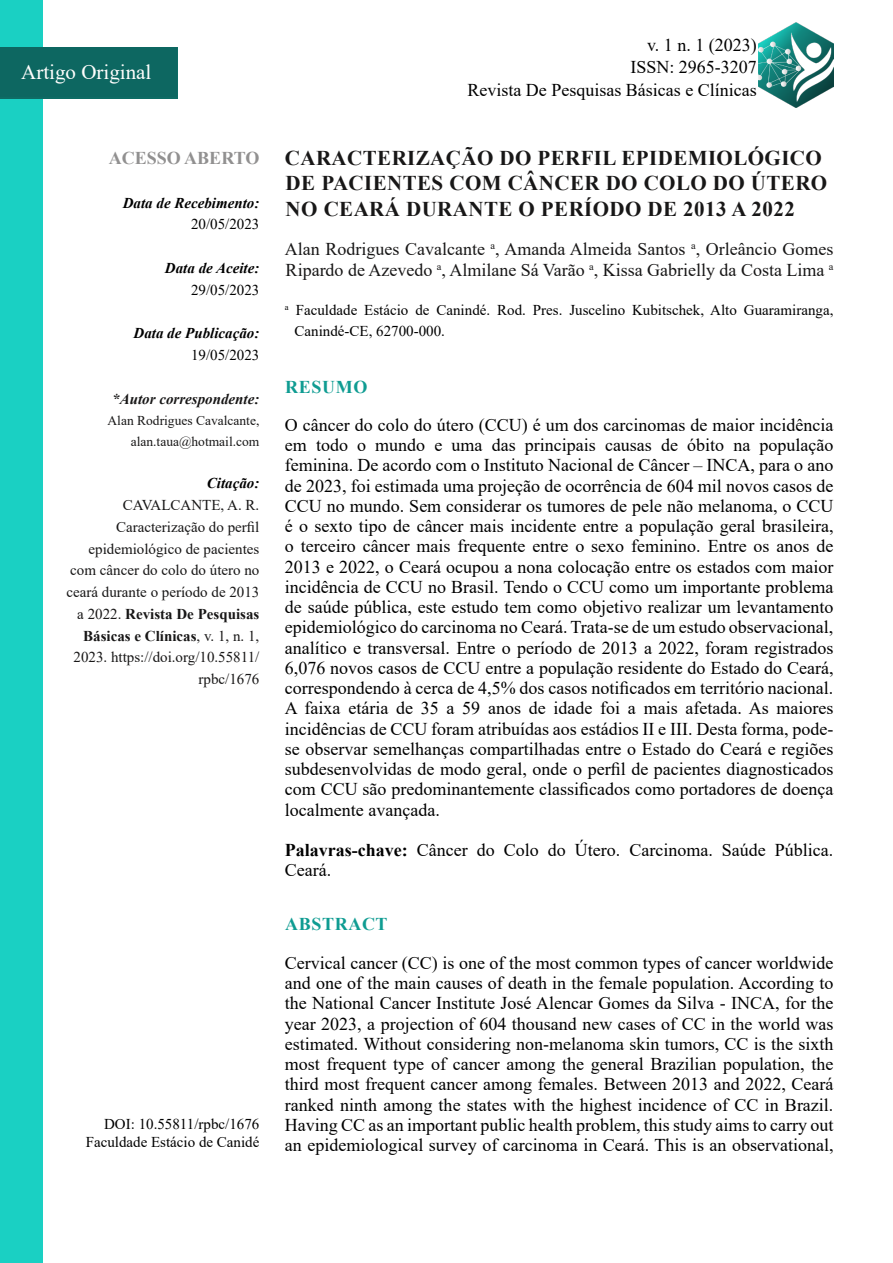
<style>
.page{position:relative;width:893px;height:1263px;background:#fff}
.page>*{position:absolute;margin:0;border:0;box-sizing:border-box;transform-origin:0 0}
.t1{font:700 21px/25.2px "Times New Roman";letter-spacing:.02em;color:#181717}
.t2{font:21px "Times New Roman";color:#fffefd}
.t3{font:18px/20.2px "Times New Roman";color:#000;text-align:justify}
.t4{font:18px/21px "Times New Roman";color:#181717}
.t5{font:700 18px "Times New Roman";letter-spacing:.035em;color:#0f9c92}
.t6{font:700 18px "Times New Roman";color:#919090}
.t7{font:15px/21.8px "Times New Roman";color:#181717;text-align:right}
.t8{font:15px/21px "Times New Roman";color:#000}
.t9{font:italic 700 15px "Times New Roman";color:#000}
.t10{font:italic 700 15px "Times New Roman";color:#181717}
.t11{font:13.5px/21px "Times New Roman";color:#181717;text-align:right}
.s1{font-weight:700}
</style>
<div class="page">
<img style="left:759px;top:23px;width:74px;height:85px">
<div style="left:0;top:0;width:43px;height:1262px;background:#1ad0c3"></div>
<div style="left:0;top:47px;width:178px;height:52px;background:#0e6c65"></div>
<div style="left:0;top:47px;width:176px;height:50px;background:#0d6761"></div>
<p class="t2" style="left:21px;top:58px;width:132px">Artigo Original</p>
<p class="t6" style="left:109px;top:145px;width:152px">ACESSO ABERTO</p>
<p class="t9" style="left:123px;top:192px;width:138px">Data de Recebimento:</p>
<p class="t8" style="left:191px;top:213px;width:70px">20/05/2023</p>
<p class="t9" style="left:165px;top:257px;width:96px">Data de Aceite:</p>
<p class="t8" style="left:191px;top:279px;width:70px">29/05/2023</p>
<p class="t9" style="left:134px;top:323px;width:127px">Data de Publicação:</p>
<p class="t8" style="left:191px;top:344px;width:70px">19/05/2023</p>
<p class="t10" style="left:112px;top:388px;width:149px">*Autor correspondente:</p>
<p class="t11" style="left:108px;top:409px;width:153px">Alan Rodrigues Cavalcante, alan.taua@hotmail.com</p>
<p class="t9" style="left:207px;top:473px;width:54px">Citação:</p>
<p class="t7" style="left:67px;top:494px;width:194px">CAVALCANTE, A. R.<br>Caracterização do perfil epidemiológico de pacientes com câncer do colo do útero no ceará durante o período de 2013 a 2022. <span class="s1">Revista De Pesquisas<br>Básicas e Clínicas</span>, v. 1, n. 1,<br>2023. https://doi.org/10.55811/ rpbc/1676</p>
<p class="t8" style="left:86px;top:1115px;width:175px;line-height:18px;text-align:right">DOI: 10.55811/rpbc/1676<br>Faculdade Estácio de Canidé</p>
<p class="t3" style="left:467px;top:33px;width:291px;line-height:22.5px;text-align:right">v. 1 n. 1 (2023)<br>ISSN: 2965-3207<br>Revista De Pesquisas Básicas e Clínicas</p>
<p class="t1" style="left:285px;top:145px;width:544px">CARACTERIZAÇÃO DO PERFIL EPIDEMIOLÓGICO<br>DE PACIENTES COM CÂNCER DO COLO DO ÚTERO<br>NO CEARÁ DURANTE O PERÍODO DE 2013 A 2022</p>
<p class="t4" style="left:285px;top:237px;width:550px">Alan Rodrigues Cavalcante <sup>a</sup>, Amanda Almeida Santos <sup>a</sup>, Orleâncio Gomes<br>Ripardo de Azevedo <sup>a</sup>, Almilane Sá Varão <sup>a</sup>, Kissa Gabrielly da Costa Lima <sup>a</sup></p>
<p class="t8" style="left:295px;top:299px;width:540px;text-indent:-10px"><sup>a</sup> Faculdade Estácio de Canindé. Rod. Pres. Juscelino Kubitschek, Alto Guaramiranga,<br>Canindé-CE, 62700-000.</p>
<p class="t5" style="left:285px;top:374px;width:84px">RESUMO</p>
<p class="t3" style="left:285px;top:414px;width:550px">O câncer do colo do útero (CCU) é um dos carcinomas de maior incidência em todo o mundo e uma das principais causas de óbito na população feminina. De acordo com o Instituto Nacional de Câncer – INCA, para o ano de 2023, foi estimada uma projeção de ocorrência de 604 mil novos casos de CCU no mundo. Sem considerar os tumores de pele não melanoma, o CCU é o sexto tipo de câncer mais incidente entre a população geral brasileira, o terceiro câncer mais frequente entre o sexo feminino. Entre os anos de 2013 e 2022, o Ceará ocupou a nona colocação entre os estados com maior incidência de CCU no Brasil. Tendo o CCU como um importante problema de saúde pública, este estudo tem como objetivo realizar um levantamento epidemiológico do carcinoma no Ceará. Trata-se de um estudo observacional, analítico e transversal. Entre o período de 2013 a 2022, foram registrados 6,076 novos casos de CCU entre a população residente do Estado do Ceará, correspondendo à cerca de 4,5% dos casos notificados em território nacional.<br>A faixa etária de 35 a 59 anos de idade foi a mais afetada. As maiores incidências de CCU foram atribuídas aos estádios II e III. Desta forma, pode&shy;se observar semelhanças compartilhadas entre o Estado do Ceará e regiões subdesenvolvidas de modo geral, onde o perfil de pacientes diagnosticados com CCU são predominantemente classificados como portadores de doença localmente avançada.</p>
<p class="t3" style="left:285px;top:839px;width:550px"><span class="s1">Palavras-chave:</span> Câncer do Colo do Útero. Carcinoma. Saúde Pública.<br>Ceará.</p>
<p class="t5" style="left:285px;top:911px;width:104px">ABSTRACT</p>
<p class="t3" style="left:285px;top:952px;width:550px">Cervical cancer (CC) is one of the most common types of cancer worldwide and one of the main causes of death in the female population. According to the National Cancer Institute José Alencar Gomes da Silva - INCA, for the year 2023, a projection of 604 thousand new cases of CC in the world was estimated. Without considering non-melanoma skin tumors, CC is the sixth most frequent type of cancer among the general Brazilian population, the third most frequent cancer among females. Between 2013 and 2022, Ceará ranked ninth among the states with the highest incidence of CC in Brazil.<br>Having CC as an important public health problem, this study aims to carry out an epidemiological survey of carcinoma in Ceará. This is an observational,</p>
</div>
